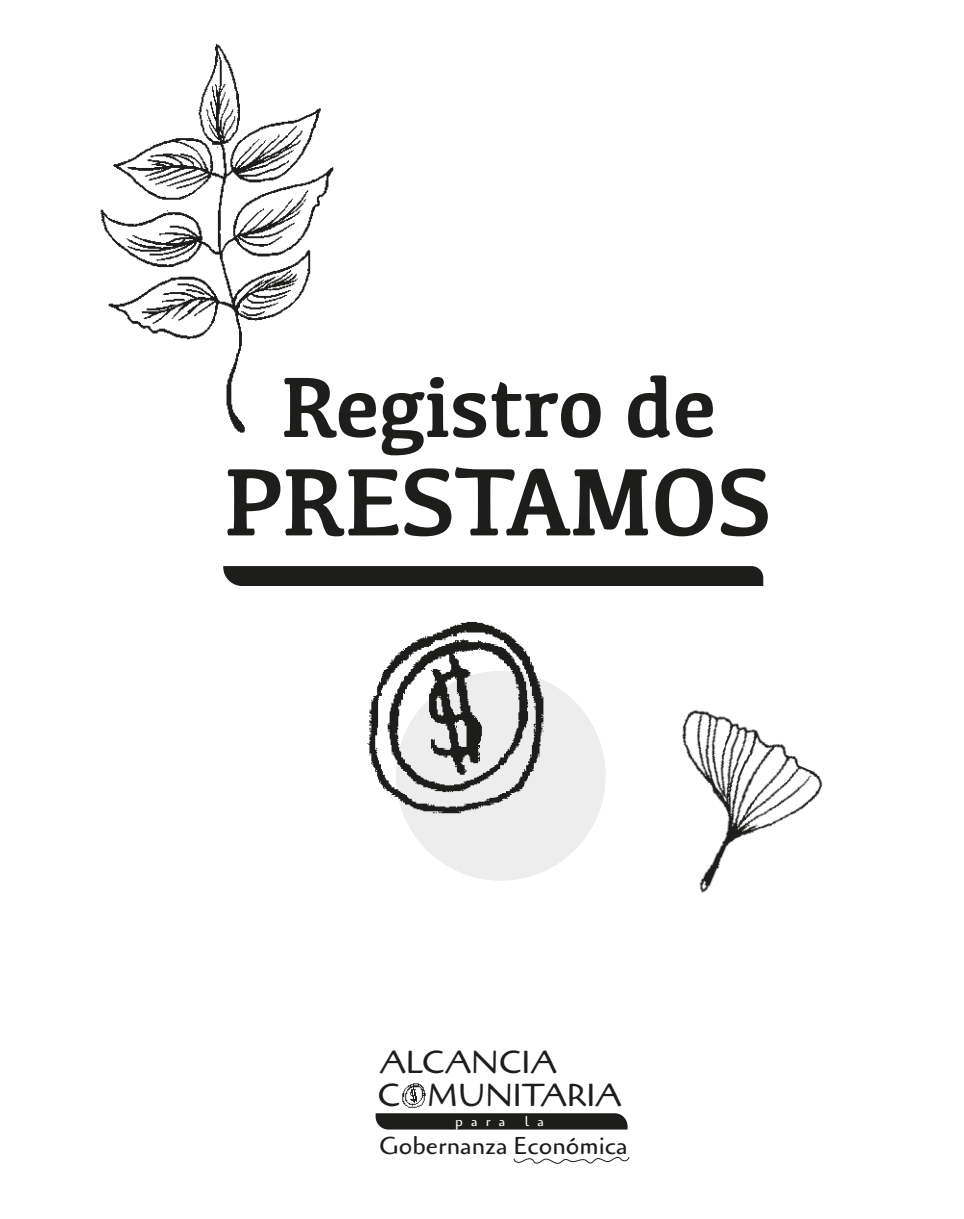
<style>
.page{position:relative;width:964px;height:1219px;background:#fff}
.page>*{position:absolute;margin:0;border:0;box-sizing:border-box;transform-origin:0 0}
.t1{font:96.2px "Kefa";color:#1d1d1b}
.t2{font:85.6px "Kefa";color:#1d1d1b}
.t3{font:31.8px "Cagliostro";color:#1d1d1b}
.t4{font:24.4px "Cagliostro";color:#1d1d1b}
.t5{font:13.6px "Cagliostro";color:#fff}
.s1{color:#fff}
</style>
<div class="page">
<svg style="left:376px;top:1113px;width:251px;height:16px;background:#232321"></svg>
<img style="left:402px;top:1083px;width:24px;height:25px">
<svg style="left:513px;top:1157px;width:116px;height:7px"></svg>
<svg style="left:369px;top:377px;width:232px;height:45px"></svg>
<svg style="left:628px;top:375px;width:85px;height:47px"></svg>
<img style="left:776px;top:743px;width:47px;height:80px">
<img style="left:100px;top:43px;width:269px;height:379px">
<img style="left:223px;top:422px;width:553px;height:471px">
<h2 class="t2" style="left:281px;top:354px;width:436px">Registro de</h2>
<h1 class="t1" style="left:224px;top:443px;width:550px">PRESTAMOS</h1>
<p class="t3" style="left:379px;top:1042px;width:179px">ALCANCIA</p>
<p class="t3" style="left:377px;top:1075px;width:246px">C<span class="s1">O</span>MUNITARIA</p>
<p class="t5" style="left:455px;top:1112px;width:52px">para</p>
<p class="t5" style="left:525px;top:1112px;width:21px">l a</p>
<p class="t4" style="left:379px;top:1129px;width:250px">Gobernanza Económica</p>
</div>
